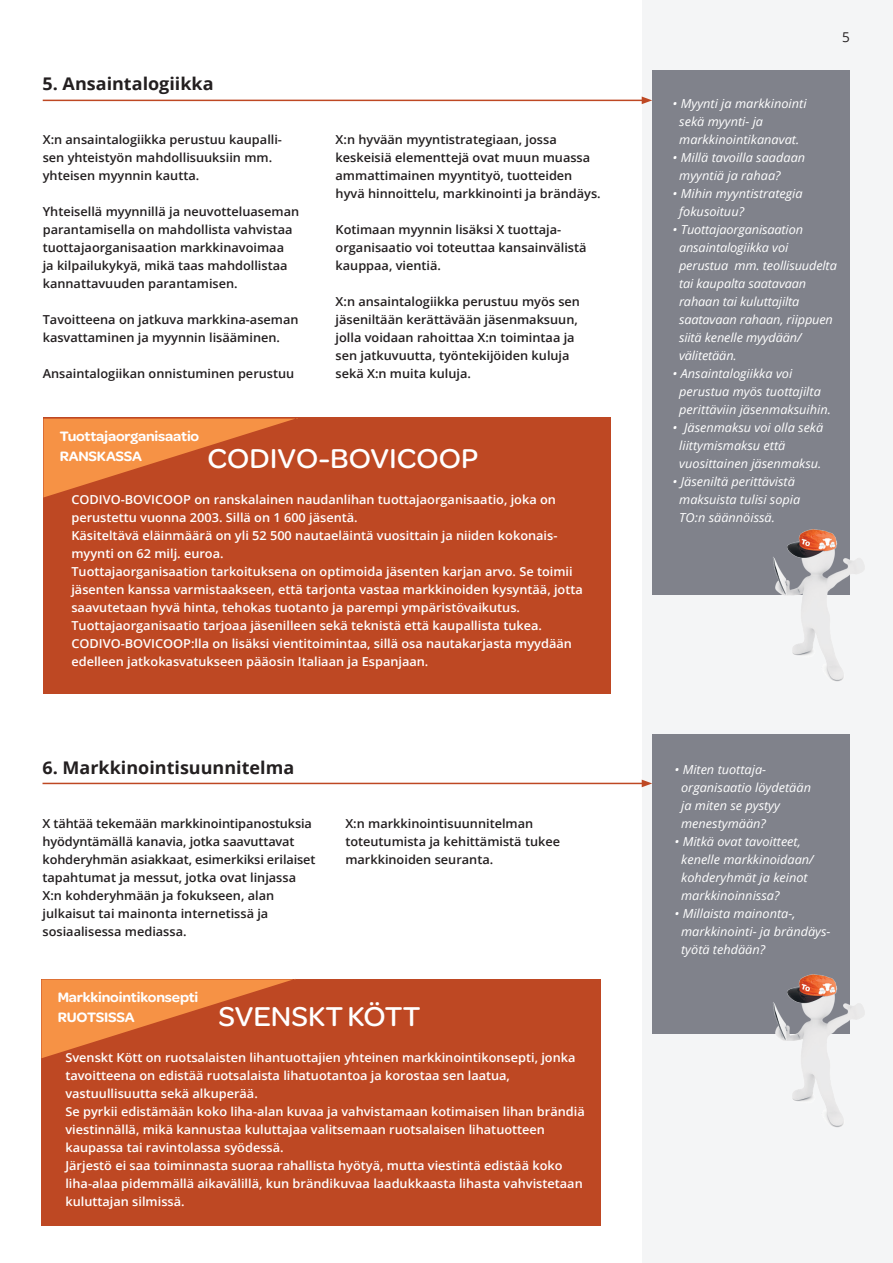
<style>
.page{position:relative;width:893px;height:1263px;background:#fff}
.page>*{position:absolute;margin:0;border:0;box-sizing:border-box;transform-origin:0 0}
.t1{font:500 29.1px "Omnes";color:#fff}
.t2{font:700 17.4px "Open Sans";color:#231f20}
.t3{font:600 14.55px/19.5px "Omnes";letter-spacing:-.01em;color:#fff}
.t4{font:13.5px "Open Sans";color:#231f20}
.t5{font:600 12.3px/18px "Open Sans";color:#fff}
.t6{font:600 12.3px/18px "Open Sans";color:#231f20}
.t7{font:italic 12.3px/18px "Open Sans";color:#fff}
</style>
<div class="page">
<div style="left:642px;top:0;width:251px;height:1263px;background:#f4f5f6"></div>
<div style="left:41px;top:979px;width:560px;height:246px;background:#be4823"></div>
<div style="left:43px;top:418px;width:567px;height:276px;background:#be4823"></div>
<div style="left:652px;top:71px;width:198px;height:524px;background:#80828b"></div>
<div style="left:652px;top:734px;width:198px;height:299px;background:#80828b"></div>
<hr style="left:43px;top:100px;width:601px;height:1px;background:#be4823">
<svg style="left:642px;top:97px;width:10px;height:7px"></svg>
<hr style="left:43px;top:783px;width:601px;height:1px;background:#be4823">
<svg style="left:642px;top:780px;width:10px;height:7px"></svg>
<svg style="left:43px;top:418px;width:255px;height:79px"></svg>
<svg style="left:41px;top:979px;width:255px;height:79px"></svg>
<img style="left:773px;top:529px;width:92px;height:153px">
<img style="left:731px;top:974px;width:134px;height:154px">
<h2 class="t2" style="left:43px;top:71px;width:173px">5. Ansaintalogiikka</h2>
<p class="t6" style="left:43px;top:130px;width:241px">X:n ansaintalogiikka perustuu kaupalli&shy;sen yhteistyön mahdollisuuksiin mm. yhteisen myynnin kautta.</p>
<p class="t6" style="left:43px;top:202px;width:258px">Yhteisellä myynnillä ja neuvotteluaseman parantamisella on mahdollista vahvistaa tuottajaorganisaation markkinavoimaa<br>ja kilpailukykyä, mikä taas mahdollistaa kannattavuuden parantamisen.</p>
<p class="t6" style="left:43px;top:310px;width:257px">Tavoitteena on jatkuva markkina-aseman kasvattaminen ja myynnin lisääminen.</p>
<p class="t6" style="left:43px;top:364px;width:253px">Ansaintalogiikan onnistuminen perustuu</p>
<p class="t6" style="left:336px;top:130px;width:267px">X:n hyvään myyntistrategiaan, jossa keskeisiä elementtejä ovat muun muassa ammattimainen myyntityö, tuotteiden hyvä hinnoittelu, markkinointi ja brändäys.</p>
<p class="t6" style="left:336px;top:220px;width:252px">Kotimaan myynnin lisäksi X tuottaja&shy;organisaatio voi toteuttaa kansainvälistä kauppaa, vientiä.</p>
<p class="t6" style="left:336px;top:292px;width:246px">X:n ansaintalogiikka perustuu myös sen jäseniltään kerättävään jäsenmaksuun, jolla voidaan rahoittaa X:n toimintaa ja sen jatkuvuutta, työntekijöiden kuluja sekä X:n muita kuluja.</p>
<p class="t3" style="left:60px;top:426px;width:141px">Tuottajaorganisaatio<br>RANSKASSA</p>
<h1 class="t1" style="left:208px;top:438px;width:272px">CODIVO-BOVICOOP</h1>
<p class="t5" style="left:71px;top:490px;width:513px">CODIVO-BOVICOOP on ranskalainen naudanlihan tuottajaorganisaatio, joka on perustettu vuonna 2003. Sillä on 1 600 jäsentä.<br>Käsiteltävä eläinmäärä on yli 52 500 nautaeläintä vuosittain ja niiden kokonais&shy;myynti on 62 milj. euroa.<br>Tuottajaorganisaation tarkoituksena on optimoida jäsenten karjan arvo. Se toimii jäsenten kanssa varmistaakseen, että tarjonta vastaa markkinoiden kysyntää, jotta saavutetaan hyvä hinta, tehokas tuotanto ja parempi ympäristövaikutus.<br>Tuottajaorganisaatio tarjoaa jäsenilleen sekä teknistä että kaupallista tukea.<br>CODIVO-BOVICOOP:lla on lisäksi vientitoimintaa, sillä osa nautakarjasta myydään edelleen jatkokasvatukseen pääosin Italiaan ja Espanjaan.</p>
<h2 class="t2" style="left:43px;top:755px;width:253px">6. Markkinointisuunnitelma</h2>
<p class="t6" style="left:43px;top:814px;width:274px">X tähtää tekemään markkinointipanostuksia hyödyntämällä kanavia, jotka saavuttavat kohderyhmän asiakkaat, esimerkiksi erilaiset tapahtumat ja messut, jotka ovat linjassa X:n kohderyhmään ja fokukseen, alan julkaisut tai mainonta internetissä ja sosiaalisessa mediassa.</p>
<p class="t6" style="left:345px;top:814px;width:216px">X:n markkinointisuunnitelman toteutumista ja kehittämistä tukee markkinoiden seuranta.</p>
<p class="t3" style="left:58px;top:986px;width:142px">Markkinointikonsepti<br>RUOTSISSA</p>
<h1 class="t1" style="left:218px;top:996px;width:204px">SVENSKT KÖTT</h1>
<p class="t5" style="left:65px;top:1048px;width:521px">Svenskt Kött on ruotsalaisten lihantuottajien yhteinen markkinointikonsepti, jonka tavoitteena on edistää ruotsalaista lihatuotantoa ja korostaa sen laatua, vastuullisuutta sekä alkuperää.<br>Se pyrkii edistämään koko liha-alan kuvaa ja vahvistamaan kotimaisen lihan brändiä viestinnällä, mikä kannustaa kuluttajaa valitsemaan ruotsalaisen lihatuotteen kaupassa tai ravintolassa syödessä.<br>Järjestö ei saa toiminnasta suoraa rahallista hyötyä, mutta viestintä edistää koko liha-alaa pidemmällä aikavälillä, kun brändikuvaa laadukkaasta lihasta vahvistetaan kuluttajan silmissä.</p>
<p class="t4" style="left:842px;top:28px;width:9px">5</p>
<p class="t7" style="left:679px;top:94px;width:129px;text-indent:-7px">• Myynti ja markkinointi sekä myynti- ja markkinointikanavat.</p>
<p class="t7" style="left:679px;top:148px;width:128px;text-indent:-7px">• Millä tavoilla saadaan myyntiä ja rahaa?</p>
<p class="t7" style="left:679px;top:184px;width:125px;text-indent:-7px">• Mihin myyntistrategia fokusoituu?</p>
<p class="t7" style="left:679px;top:220px;width:159px;text-indent:-6px">• Tuottajaorganisaation ansaintalogiikka voi perustua mm. teollisuudelta tai kaupalta saatavaan rahaan tai kuluttajilta saatavaan rahaan, riippuen siitä kenelle myydään/ välitetään.</p>
<p class="t7" style="left:679px;top:364px;width:153px;text-indent:-7px">• Ansaintalogiikka voi perustua myös tuottajilta perittäviin jäsenmaksuihin.</p>
<p class="t7" style="left:679px;top:418px;width:146px;text-indent:-7px">• Jäsenmaksu voi olla sekä liittymismaksu että vuosittainen jäsenmaksu.</p>
<p class="t7" style="left:679px;top:472px;width:123px;text-indent:-7px">• Jäseniltä perittävistä maksuista tulisi sopia<br>TO:n säännöissä.</p>
<p class="t7" style="left:681px;top:760px;width:131px;text-indent:-7px">• Miten tuottaja&shy;organisaatio löydetään ja miten se pystyy menestymään?</p>
<p class="t7" style="left:681px;top:832px;width:134px;text-indent:-7px">• Mitkä ovat tavoitteet, kenelle markkinoidaan/ kohderyhmät ja keinot markkinoinnissa?</p>
<p class="t7" style="left:681px;top:904px;width:151px;text-indent:-7px">• Millaista mainonta-, markkinointi- ja brändäys&shy;työtä tehdään?</p>
</div>
